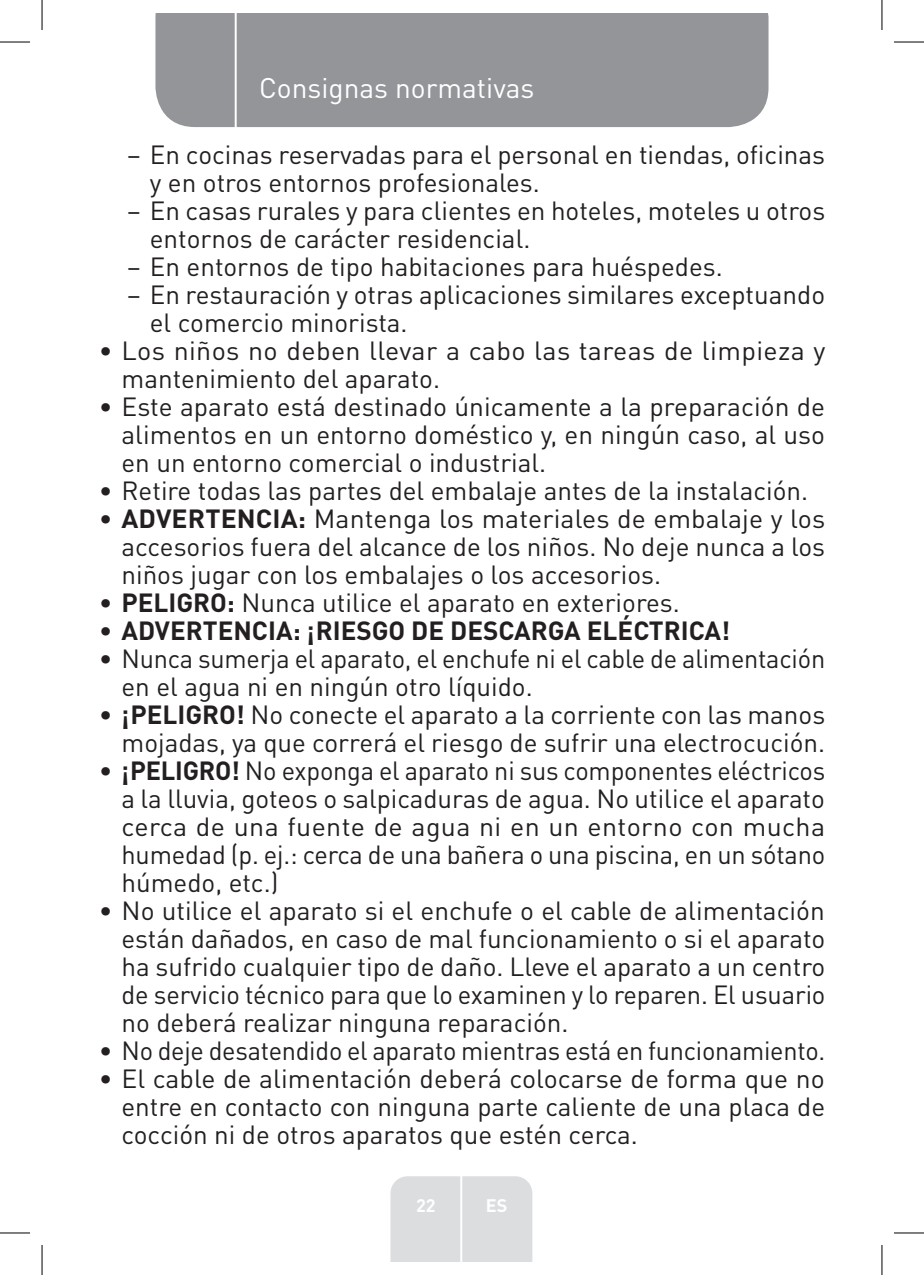
<style>
.page{position:relative;width:924px;height:1275px;background:#fff}
.page>*{position:absolute;margin:0;border:0;box-sizing:border-box;transform-origin:0 0}
.t1{font:28px "DIN Pro";color:#fff}
.t2{font:26px/28px "DIN Pro";color:#231f20}
.t3{font:700 26px "DIN Pro";color:#231f20}
.t4{font:700 18px "DIN Pro";color:#fff}
.s1{font-weight:700}
.s2{font-weight:400}
</style>
<div class="page">
<div style="left:155px;top:14px;width:613px;height:113px;background:#939598"></div>
<div style="left:390px;top:1176px;width:142px;height:85px;background:#dcdddf"></div>
<hr style="left:460px;top:1153px;width:2px;height:108px;background:#fff">
<hr style="left:234px;top:14px;width:2px;height:116px;background:#fff">
<hr style="left:0;top:42px;width:30px;height:1px;background:#000">
<hr style="left:893px;top:42px;width:30px;height:1px;background:#000">
<hr style="left:0;top:1232px;width:30px;height:1px;background:#000">
<hr style="left:893px;top:1232px;width:30px;height:1px;background:#000">
<hr style="left:42px;top:0;width:1px;height:30px;background:#000">
<hr style="left:42px;top:1245px;width:1px;height:30px;background:#000">
<hr style="left:881px;top:0;width:1px;height:30px;background:#000">
<hr style="left:881px;top:1245px;width:1px;height:30px;background:#000">
<p class="t1" style="left:259px;top:69px;width:277px">Consignas normativas</p>
<p class="t2" style="left:150px;top:139px;width:676px;text-indent:-23px">– En cocinas reservadas para el personal en tiendas, oficinas y en otros entornos profesionales.</p>
<p class="t2" style="left:150px;top:195px;width:676px;text-indent:-23px">– En casas rurales y para clientes en hoteles, moteles u otros entornos de carácter residencial.</p>
<p class="t2" style="left:127px;top:251px;width:597px">– En entornos de tipo habitaciones para huéspedes.</p>
<p class="t2" style="left:150px;top:279px;width:676px;text-indent:-23px">– En restauración y otras aplicaciones similares exceptuando el comercio minorista.</p>
<p class="t2" style="left:121px;top:335px;width:705px;text-indent:-23px">• Los niños no deben llevar a cabo las tareas de limpieza y mantenimiento del aparato.</p>
<p class="t2" style="left:121px;top:391px;width:704px;text-align:justify;text-indent:-23px">• Este aparato está destinado únicamente a la preparación de alimentos en un entorno doméstico y, en ningún caso, al uso en un entorno comercial o industrial.</p>
<p class="t2" style="left:99px;top:475px;width:710px">• Retire todas las partes del embalaje antes de la instalación.</p>
<p class="t2" style="left:121px;top:503px;width:705px;text-align:justify;text-indent:-23px">• <span class="s1">ADVERTENCIA:</span> Mantenga los materiales de embalaje y los accesorios fuera del alcance de los niños. No deje nunca a los niños jugar con los embalajes o los accesorios.</p>
<p class="t2" style="left:99px;top:587px;width:582px">• <span class="s1">PELIGRO:</span> Nunca utilice el aparato en exteriores.</p>
<p class="t3" style="left:99px;top:613px;width:632px"><span class="s2">•</span> ADVERTENCIA: ¡RIESGO DE DESCARGA ELÉCTRICA!</p>
<p class="t2" style="left:121px;top:643px;width:705px;text-indent:-23px">• Nunca sumerja el aparato, el enchufe ni el cable de alimentación en el agua ni en ningún otro líquido.</p>
<p class="t2" style="left:99px;top:699px;width:727px;text-align:right">• <span class="s1">¡PELIGRO!</span> No conecte el aparato a la corriente con las manos mojadas, ya que correrá el riesgo de sufrir una electrocución.</p>
<p class="t2" style="left:121px;top:755px;width:705px;text-align:justify;text-indent:-23px">• <span class="s1">¡PELIGRO!</span> No exponga el aparato ni sus componentes eléctricos a la lluvia, goteos o salpicaduras de agua. No utilice el aparato cerca de una fuente de agua ni en un entorno con mucha humedad (p. ej.: cerca de una bañera o una piscina, en un sótano húmedo, etc.)</p>
<p class="t2" style="left:121px;top:895px;width:705px;text-align:justify;text-indent:-23px">• No utilice el aparato si el enchufe o el cable de alimentación están dañados, en caso de mal funcionamiento o si el aparato ha sufrido cualquier tipo de daño. Lleve el aparato a un centro de servicio técnico para que lo examinen y lo reparen. El usuario no deberá realizar ninguna reparación.</p>
<p class="t2" style="left:99px;top:1035px;width:727px">• No deje desatendido el aparato mientras está en funcionamiento.</p>
<p class="t2" style="left:121px;top:1063px;width:705px;text-align:justify;text-indent:-23px">• El cable de alimentación deberá colocarse de forma que no entre en contacto con ninguna parte caliente de una placa de cocción ni de otros aparatos que estén cerca.</p>
<p class="t4" style="left:416px;top:1192px;width:21px">22</p>
<p class="t4" style="left:485px;top:1192px;width:23px">ES</p>
</div>
